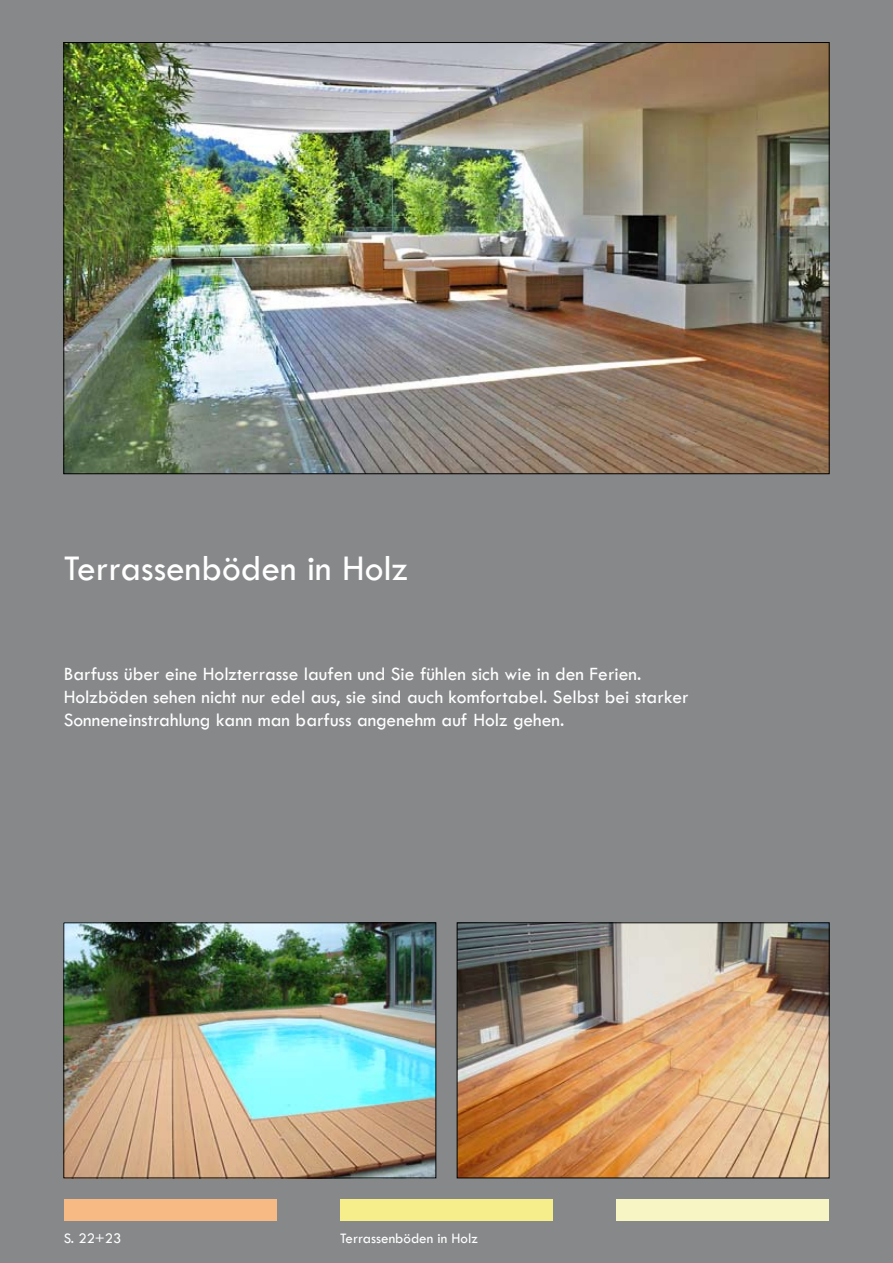
<style>
.page{position:relative;width:893px;height:1263px;background:#87888a}
.page>*{position:absolute;margin:0;border:0;box-sizing:border-box;transform-origin:0 0}
.t1{font:37.5px "Tw Cen";color:#fff}
.t2{font:19.5px/23.4px "Tw Cen";color:#fff}
.t3{font:15px "Tw Cen";color:#fff}
</style>
<div class="page">
<div style="left:617px;top:1199px;width:212px;height:21px;background:#f8f5c5"></div>
<div style="left:64px;top:1199px;width:212px;height:21px;background:#f8ba85"></div>
<div style="left:340px;top:1199px;width:213px;height:21px;background:#f6ee8a"></div>
<img style="left:66px;top:924px;width:368px;height:252px">
<div style="left:64px;top:922px;width:372px;height:256px;border:1px solid #000"></div>
<img style="left:459px;top:924px;width:368px;height:252px">
<div style="left:457px;top:922px;width:372px;height:256px;border:1px solid #000"></div>
<img style="left:66px;top:44px;width:761px;height:428px">
<h1 class="t1" style="left:64px;top:546px;width:346px">Terrassenböden in Holz</h1>
<p class="t2" style="left:64px;top:662px;width:626px">Barfuss über eine Holzterrasse laufen und Sie fühlen sich wie in den Ferien.<br>Holzböden sehen nicht nur edel aus, sie sind auch komfortabel. Selbst bei starker<br>Sonneneinstrahlung kann man barfuss angenehm auf Holz gehen.</p>
<p class="t3" style="left:64px;top:1229px;width:59px">S. 22+23</p>
<p class="t3" style="left:340px;top:1229px;width:139px">Terrassenböden in Holz</p>
</div>
